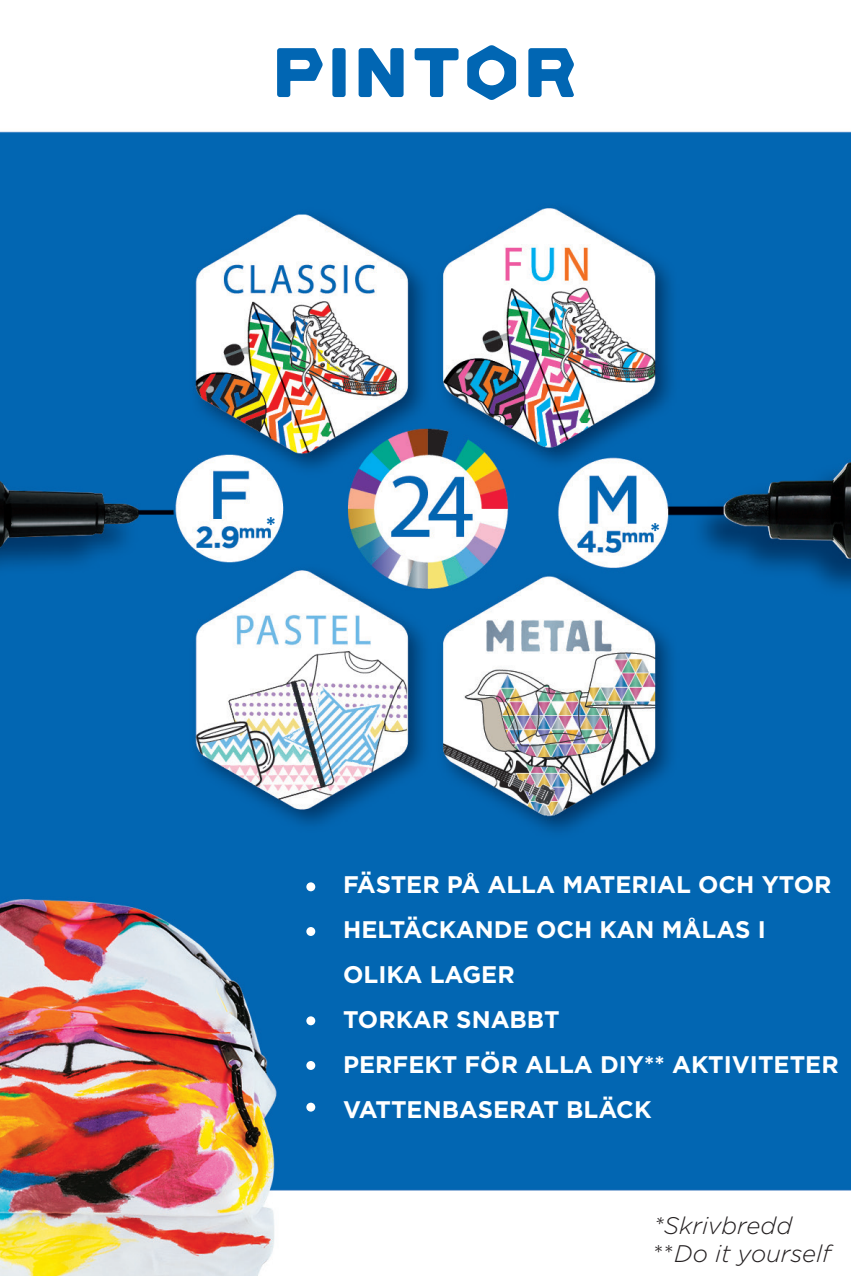
<style>
.page{position:relative;width:851px;height:1276px;background:#fff}
.page>*{position:absolute;margin:0;border:0;box-sizing:border-box;transform-origin:0 0}
.t1{font:700 24px "Gotham";color:#fff}
.t2{font:italic 300 24px/28.8px "Gotham";color:#231f20}
.t3{font:700 24px "Gotham";color:#0266b3}
.s1{font-style:normal}
</style>
<div class="page">
<img style="left:0;top:48px;width:850px;height:1228px">
<div style="left:306px;top:882px;width:9px;height:9px;background:#fff;border-radius:50%"></div>
<div style="left:306px;top:1061px;width:9px;height:9px;background:#fff;border-radius:50%"></div>
<div style="left:306px;top:927px;width:9px;height:9px;background:#fff;border-radius:50%"></div>
<div style="left:306px;top:1016px;width:9px;height:9px;background:#fff;border-radius:50%"></div>
<div style="left:306px;top:1102px;width:9px;height:9px;background:#fff;border-radius:50%"></div>
<div style="left:332px;top:48px;width:13px;height:49px;background:#0166b3;border-radius:3px"></div>
<svg style="left:414px;top:48px;width:44px;height:49px"></svg>
<svg style="left:358px;top:48px;width:45px;height:49px"></svg>
<svg style="left:467px;top:45px;width:49px;height:55px"></svg>
<svg style="left:277px;top:48px;width:45px;height:49px"></svg>
<svg style="left:528px;top:48px;width:45px;height:49px"></svg>
<p class="t3" style="left:266px;top:509px;width:12px">*</p>
<p class="t3" style="left:650px;top:516px;width:12px">*</p>
<p class="t1" style="left:343px;top:868px;width:490px">FÄSTER PÅ ALLA MATERIAL OCH YTOR</p>
<p class="t1" style="left:343px;top:913px;width:424px">HELTÄCKANDE OCH KAN MÅLAS I</p>
<p class="t1" style="left:343px;top:958px;width:173px">OLIKA LAGER</p>
<p class="t1" style="left:343px;top:1003px;width:218px">TORKAR SNABBT</p>
<p class="t1" style="left:343px;top:1048px;width:497px">PERFEKT FÖR ALLA DIY** AKTIVITETER</p>
<p class="t1" style="left:343px;top:1093px;width:310px">VATTENBASERAT BLÄCK</p>
<p class="t2" style="left:653px;top:1210px;width:179px">*Skrivbredd <span class="s1">**</span>Do it yourself</p>
</div>
